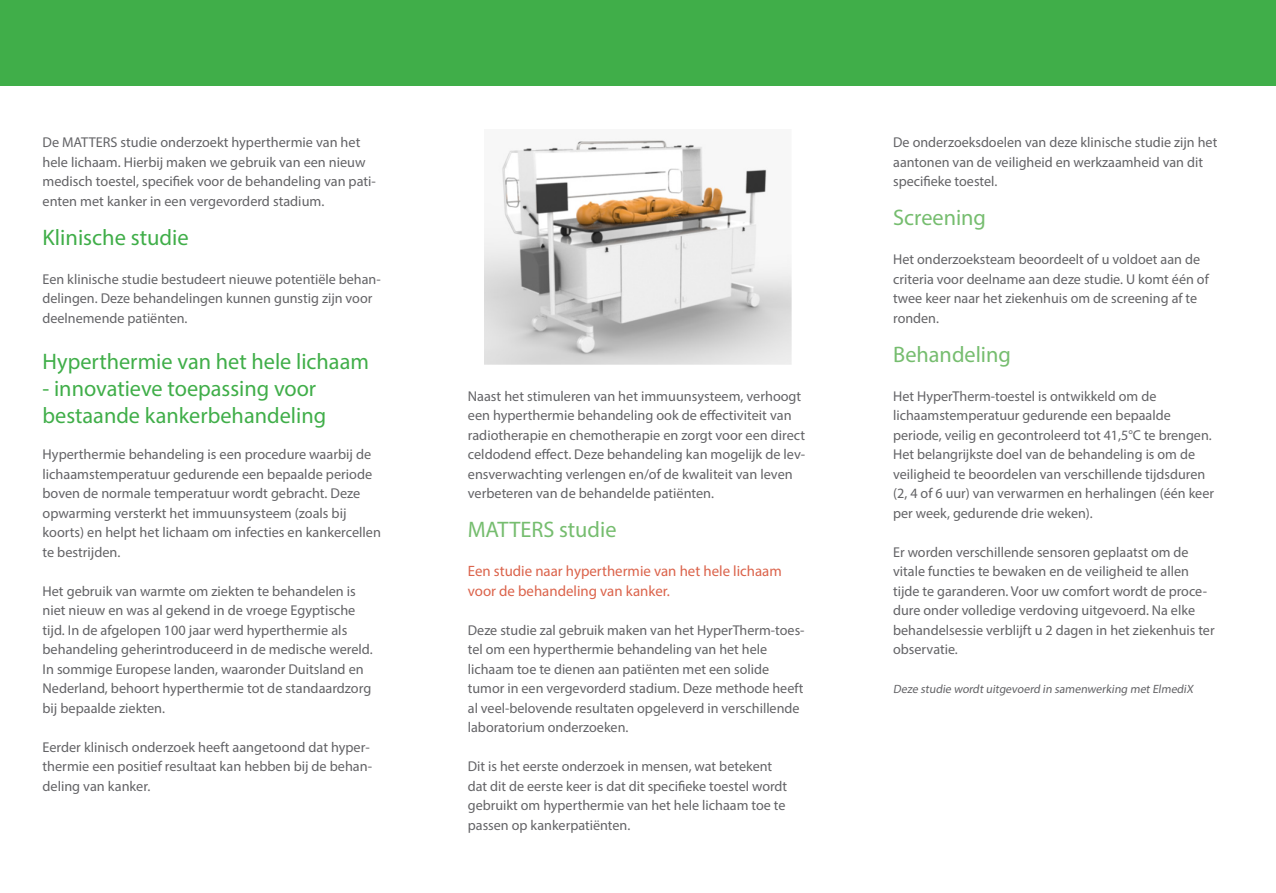
<style>
.page{position:relative;width:1276px;height:893px;background:#fff}
.page>*{position:absolute;margin:0;border:0;box-sizing:border-box;transform-origin:0 0}
.kleine_kopjes{font:22.5px/27px "Myriad Pro";color:#40ae49}
.looptekst{font:22.5px "Myriad Pro";color:#76bd6f}
.Body-tekst{font:22.5px "Myriad Pro";color:#40ae49}
.looptekst-2{font:15px/19.5px "Myriad Pro";color:#db634b}
.looptekst-3{font:14.25px/19.5px "Myriad Pro";color:#636366}
._2_-_Body{font:14.25px/19.5px "Myriad Pro";color:#636366}
.Body-tekst-2{font:14.25px/19.5px "Myriad Pro";color:#636366}
.looptekst-4{font:12px "Myriad Pro";color:#636366}
</style>
<div class="page">
<div style="left:850px;top:0;width:426px;height:85px;background:#40ae49"></div>
<div style="left:425px;top:0;width:425px;height:85px;background:#40ae49"></div>
<div style="left:0;top:0;width:425px;height:85px;background:#40ae49"></div>
<img style="left:485px;top:140px;width:306px;height:225px">
<p class="_2_-_Body" style="left:43px;top:132px;width:335px">De MATTERS studie onderzoekt hyperthermie van het hele lichaam. Hierbij maken we gebruik van een nieuw medisch toestel, specifiek voor de behandeling van pati&shy;ënten met kanker in een vergevorderd stadium.</p>
<p class="Body-tekst" style="left:43px;top:223px;width:148px">Klinische studie</p>
<p class="Body-tekst-2" style="left:43px;top:269px;width:340px">Een klinische studie bestudeert nieuwe potentiële behan&shy;delingen. Deze behandelingen kunnen gunstig zijn voor deelnemende patiënten.</p>
<p class="kleine_kopjes" style="left:43px;top:348px;width:328px">Hyperthermie van het hele lichaam</p>
<p class="kleine_kopjes" style="left:43px;top:375px;width:285px">- innovatieve toepassing voor bestaande kankerbehandeling</p>
<p class="looptekst-3" style="left:43px;top:444px;width:340px">Hyperthermie behandeling is een procedure waarbij de lichaamstemperatuur gedurende een bepaalde periode boven de normale temperatuur wordt gebracht. Deze opwarming versterkt het immuunsysteem (zoals bij koorts) en helpt het lichaam om infecties en kankercellen te bestrijden.</p>
<p class="looptekst-3" style="left:43px;top:581px;width:332px">Het gebruik van warmte om ziekten te behandelen is niet nieuw en was al gekend in de vroege Egyptische tijd. In de afgelopen 100 jaar werd hyperthermie als behandeling geherintroduceerd in de medische wereld.<br>In sommige Europese landen, waaronder Duitsland en Nederland, behoort hyperthermie tot de standaardzorg bij bepaalde ziekten.</p>
<p class="looptekst-3" style="left:43px;top:737px;width:331px">Eerder klinisch onderzoek heeft aangetoond dat hyper&shy;thermie een positief resultaat kan hebben bij de behan&shy;deling van kanker.</p>
<p class="looptekst-3" style="left:468px;top:386px;width:339px">Naast het stimuleren van het immuunsysteem, verhoogt een hyperthermie behandeling ook de effectiviteit van radiotherapie en chemotherapie en zorgt voor een direct celdodend effect. Deze behandeling kan mogelijk de lev&shy;ensverwachting verlengen en/of de kwaliteit van leven verbeteren van de behandelde patiënten.</p>
<p class="looptekst" style="left:468px;top:516px;width:150px">MATTERS studie</p>
<p class="looptekst-2" style="left:468px;top:561px;width:315px">Een studie naar hyperthermie van het hele lichaam voor de behandeling van kanker.</p>
<p class="looptekst-3" style="left:468px;top:620px;width:338px">Deze studie zal gebruik maken van het HyperTherm-toes&shy;tel om een hyperthermie behandeling van het hele lichaam toe te dienen aan patiënten met een solide tumor in een vergevorderd stadium. Deze methode heeft al veel-belovende resultaten opgeleverd in verschillende laboratorium onderzoeken.</p>
<p class="looptekst-3" style="left:468px;top:756px;width:321px">Dit is het eerste onderzoek in mensen, wat betekent dat dit de eerste keer is dat dit specifieke toestel wordt gebruikt om hyperthermie van het hele lichaam toe te passen op kankerpatiënten.</p>
<p class="looptekst-3" style="left:893px;top:132px;width:326px">De onderzoeksdoelen van deze klinische studie zijn het aantonen van de veiligheid en werkzaamheid van dit specifieke toestel.</p>
<p class="looptekst" style="left:893px;top:204px;width:94px">Screening</p>
<p class="looptekst-3" style="left:893px;top:249px;width:317px">Het onderzoeksteam beoordeelt of u voldoet aan de criteria voor deelname aan deze studie. U komt één of twee keer naar het ziekenhuis om de screening af te ronden.</p>
<p class="looptekst" style="left:893px;top:340px;width:119px">Behandeling</p>
<p class="looptekst-3" style="left:893px;top:386px;width:322px">Het HyperTherm-toestel is ontwikkeld om de lichaamstemperatuur gedurende een bepaalde periode, veilig en gecontroleerd tot 41,5°C te brengen.<br>Het belangrijkste doel van de behandeling is om de veiligheid te beoordelen van verschillende tijdsduren (2, 4 of 6 uur) van verwarmen en herhalingen (één keer per week, gedurende drie weken).</p>
<p class="looptekst-3" style="left:893px;top:542px;width:323px">Er worden verschillende sensoren geplaatst om de vitale functies te bewaken en de veiligheid te allen tijde te garanderen. Voor uw comfort wordt de proce&shy;dure onder volledige verdoving uitgevoerd. Na elke behandelsessie verblijft u 2 dagen in het ziekenhuis ter observatie.</p>
<p class="looptekst-4" style="left:893px;top:682px;width:303px">Deze studie wordt uitgevoerd in samenwerking met ElmediX</p>
</div>
